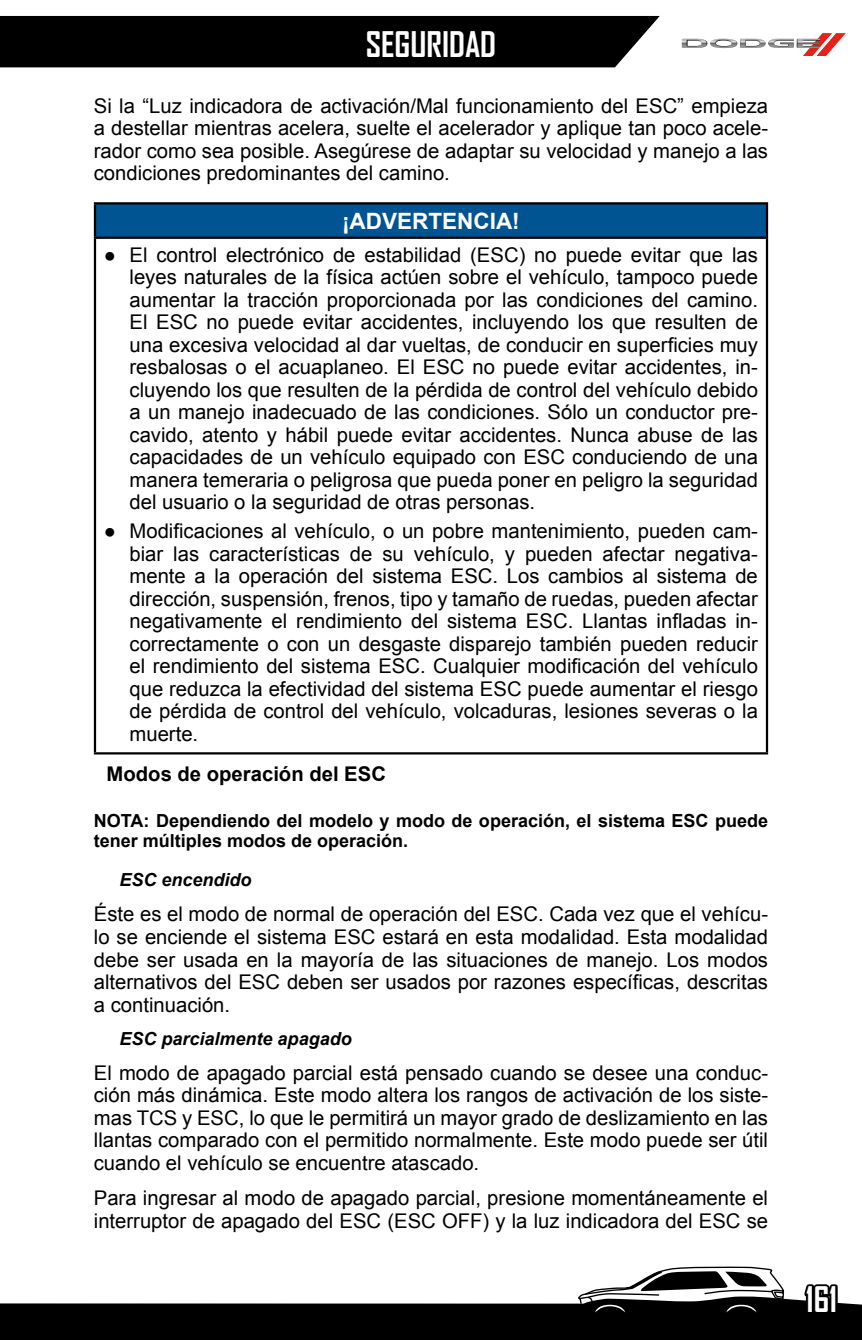
<style>
.page{position:relative;width:862px;height:1340px;background:#fff}
.page>*{position:absolute;margin:0;border:0;box-sizing:border-box;transform-origin:0 0}
.t1{font:700 33.75px "Agency FB";color:#fff}
.t2{font:700 33.75px "Agency FB";color:#fff}
.Adver_Preca_Título{font:700 22.5px "Arial";color:#fff}
._4_Normal{font:20.25px/22.5px "Arial";color:#000;text-align:justify}
._3_Tercer_sub{font:700 20.25px "Arial";color:#000}
._6_NOTA{font:700 18px/20.2px "Arial";color:#000}
._3a_Negritas{font:italic 700 18px "Arial";color:#000}
</style>
<div class="page">
<div style="left:0;top:15px;width:660px;height:53px;background:#000"></div>
<svg style="left:0;top:1266px;width:861px;height:73px"></svg>
<svg style="left:802px;top:33px;width:43px;height:23px"></svg>
<img style="left:681px;top:39px;width:138px;height:9px">
<div style="left:95px;top:203px;width:671px;height:35px;background:#005492"></div>
<hr style="left:94px;top:202px;width:673px;height:2px;background:#000">
<hr style="left:94px;top:204px;width:2px;height:33px;background:#000">
<hr style="left:765px;top:204px;width:2px;height:33px;background:#000">
<hr style="left:94px;top:237px;width:673px;height:2px;background:#000">
<hr style="left:94px;top:239px;width:2px;height:513px;background:#000">
<hr style="left:765px;top:239px;width:2px;height:513px;background:#000">
<hr style="left:94px;top:752px;width:673px;height:2px;background:#000">
<h1 class="t1" style="left:365px;top:23px;width:132px">SEGURIDAD</h1>
<p class="_4_Normal" style="left:94px;top:95px;width:675px">Si la “Luz indicadora de activación/Mal funcionamiento del ESC” empieza a destellar mientras acelera, suelte el acelerador y aplique tan poco acele&shy;rador como sea posible. Asegúrese de adaptar su velocidad y manejo a las condiciones predominantes del camino.</p>
<p class="Adver_Preca_Título" style="left:342px;top:206px;width:179px">¡ADVERTENCIA!</p>
<p class="_4_Normal" style="left:129px;top:243px;width:629px;text-align:left;text-indent:-26px">● El control electrónico de estabilidad (ESC) no puede evitar que las leyes naturales de la física actúen sobre el vehículo, tampoco puede aumentar la tracción proporcionada por las condiciones del camino.<br>El ESC no puede evitar accidentes, incluyendo los que resulten de una excesiva velocidad al dar vueltas, de conducir en superficies muy resbalosas o el acuaplaneo. El ESC no puede evitar accidentes, in&shy;cluyendo los que resulten de la pérdida de control del vehículo debido a un manejo inadecuado de las condiciones. Sólo un conductor pre&shy;cavido, atento y hábil puede evitar accidentes. Nunca abuse de las capacidades de un vehículo equipado con ESC conduciendo de una manera temeraria o peligrosa que pueda poner en peligro la seguridad del usuario o la seguridad de otras personas.</p>
<p class="_4_Normal" style="left:129px;top:520px;width:629px;text-indent:-26px">● Modificaciones al vehículo, o un pobre mantenimiento, pueden cam&shy;biar las características de su vehículo, y pueden afectar negativa&shy;mente a la operación del sistema ESC. Los cambios al sistema de dirección, suspensión, frenos, tipo y tamaño de ruedas, pueden afectar negativamente el rendimiento del sistema ESC. Llantas infladas in&shy;correctamente o con un desgaste disparejo también pueden reducir el rendimiento del sistema ESC. Cualquier modificación del vehículo que reduzca la efectividad del sistema ESC puede aumentar el riesgo de pérdida de control del vehículo, volcaduras, lesiones severas o la muerte.</p>
<p class="_3_Tercer_sub" style="left:107px;top:760px;width:281px">Modos de operación del ESC</p>
<p class="_6_NOTA" style="left:94px;top:810px;width:675px">NOTA: Dependiendo del modelo y modo de operación, el sistema ESC puede tener múltiples modos de operación.</p>
<p class="_3a_Negritas" style="left:119px;top:867px;width:134px">ESC encendido</p>
<p class="_4_Normal" style="left:94px;top:903px;width:675px">Éste es el modo de normal de operación del ESC. Cada vez que el vehícu&shy;lo se enciende el sistema ESC estará en esta modalidad. Esta modalidad debe ser usada en la mayoría de las situaciones de manejo. Los modos alternativos del ESC deben ser usados por razones específicas, descritas a continuación.</p>
<p class="_3a_Negritas" style="left:119px;top:1026px;width:234px">ESC parcialmente apagado</p>
<p class="_4_Normal" style="left:94px;top:1061px;width:675px">El modo de apagado parcial está pensado cuando se desee una conduc&shy;ción más dinámica. Este modo altera los rangos de activación de los siste&shy;mas TCS y ESC, lo que le permitirá un mayor grado de deslizamiento en las llantas comparado con el permitido normalmente. Este modo puede ser útil cuando el vehículo se encuentre atascado.</p>
<p class="_4_Normal" style="left:94px;top:1186px;width:675px">Para ingresar al modo de apagado parcial, presione momentáneamente el interruptor de apagado del ESC (ESC OFF) y la luz indicadora del ESC se</p>
<h1 class="t2" style="left:805px;top:1278px;width:33px">161</h1>
</div>
